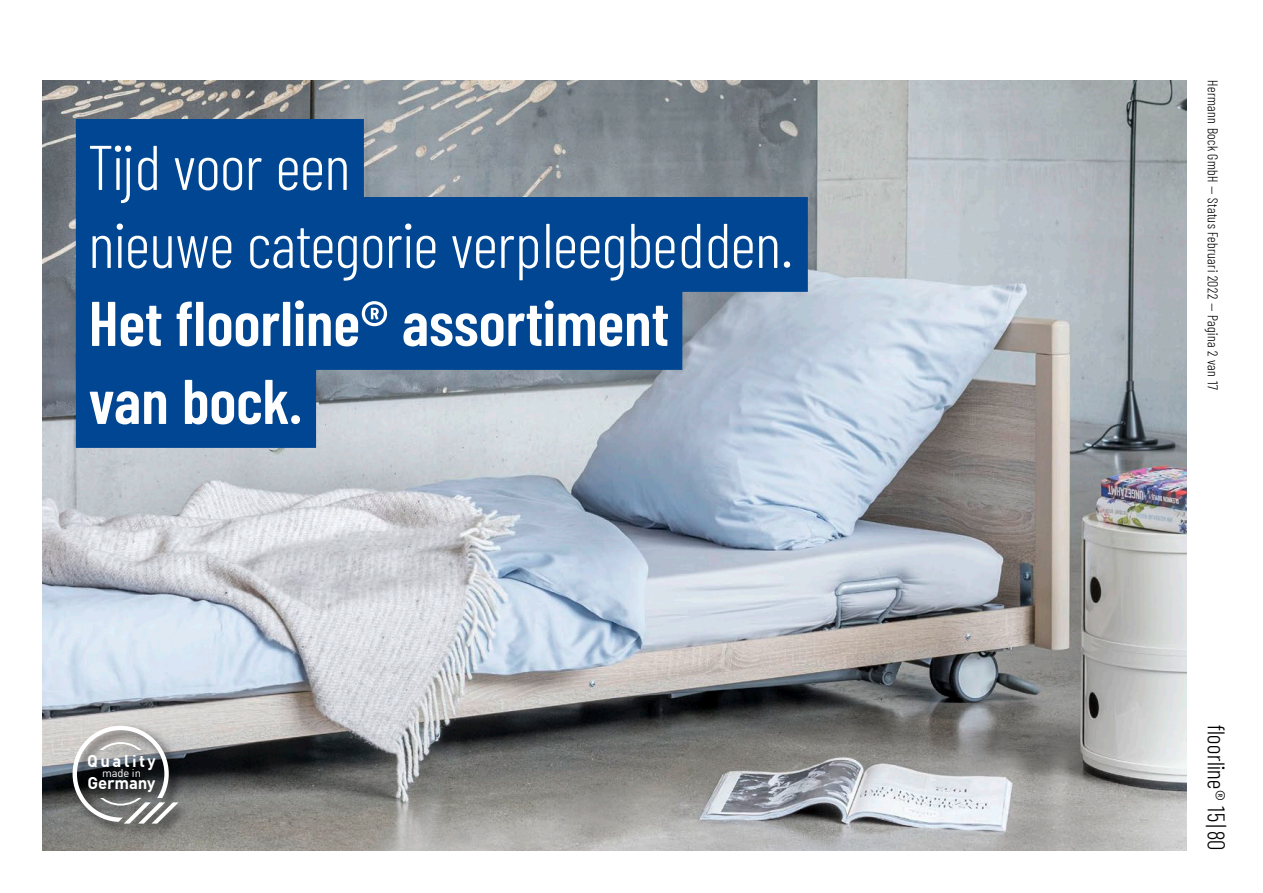
<style>
.page{position:relative;width:1263px;height:893px;background:#fff}
.page>*{position:absolute;margin:0;border:0;box-sizing:border-box;transform-origin:0 0}
.t1{font:300 63px/78px "Barlow Condensed";letter-spacing:.01em;color:#fff}
.t2{font:600 63px/78px "Barlow Condensed";letter-spacing:.01em;color:#fff}
.t3{font:300 24px "Barlow Condensed";letter-spacing:.02em;color:#000}
.t4{font:700 16.8px "DIN Offc";letter-spacing:.15em;color:#fff}
.t5{font:700 16.8px "DIN Offc";letter-spacing:-.01em;color:#fff}
.t6{font:300 14.25px "Barlow Condensed";letter-spacing:.03em;color:#000}
.t7{font:11.1px "DIN Offc";letter-spacing:-.01em;color:#fff}
</style>
<div class="page">
<img style="left:43px;top:80px;width:1143px;height:770px">
<div style="left:69px;top:722px;width:123px;height:117px;background:#000;opacity:.75"></div>
<svg style="left:58px;top:800px;width:2px;height:25px"></svg>
<svg style="left:70px;top:724px;width:109px;height:101px;background:#7f8081"></svg>
<div style="left:76px;top:119px;width:288px;height:95px;background:#004692"></div>
<div style="left:76px;top:197px;width:732px;height:95px;background:#004692"></div>
<div style="left:76px;top:275px;width:606px;height:95px;background:#004692"></div>
<div style="left:76px;top:353px;width:240px;height:95px;background:#004692"></div>
<h1 class="t1" style="left:89px;top:124px;width:705px">Tijd voor een<br>nieuwe categorie verpleegbedden.</h1>
<h1 class="t2" style="left:89px;top:280px;width:581px">Het floorline® assortiment van bock.</h1>
<p class="t4" style="left:87px;top:750px;width:70px">Quality</p>
<p class="t7" style="left:102px;top:766px;width:40px">made in</p>
<p class="t5" style="left:87px;top:772px;width:70px">Germany</p>
<p class="t6" style="left:1223px;top:80px;width:311px;rotate:90deg">Hermann Bock GmbH — Status Februari 2022 — Pagina 2 van 17</p>
<h2 class="t3" style="left:1233px;top:725px;width:127px;rotate:90deg">floorline® 15|80</h2>
</div>
